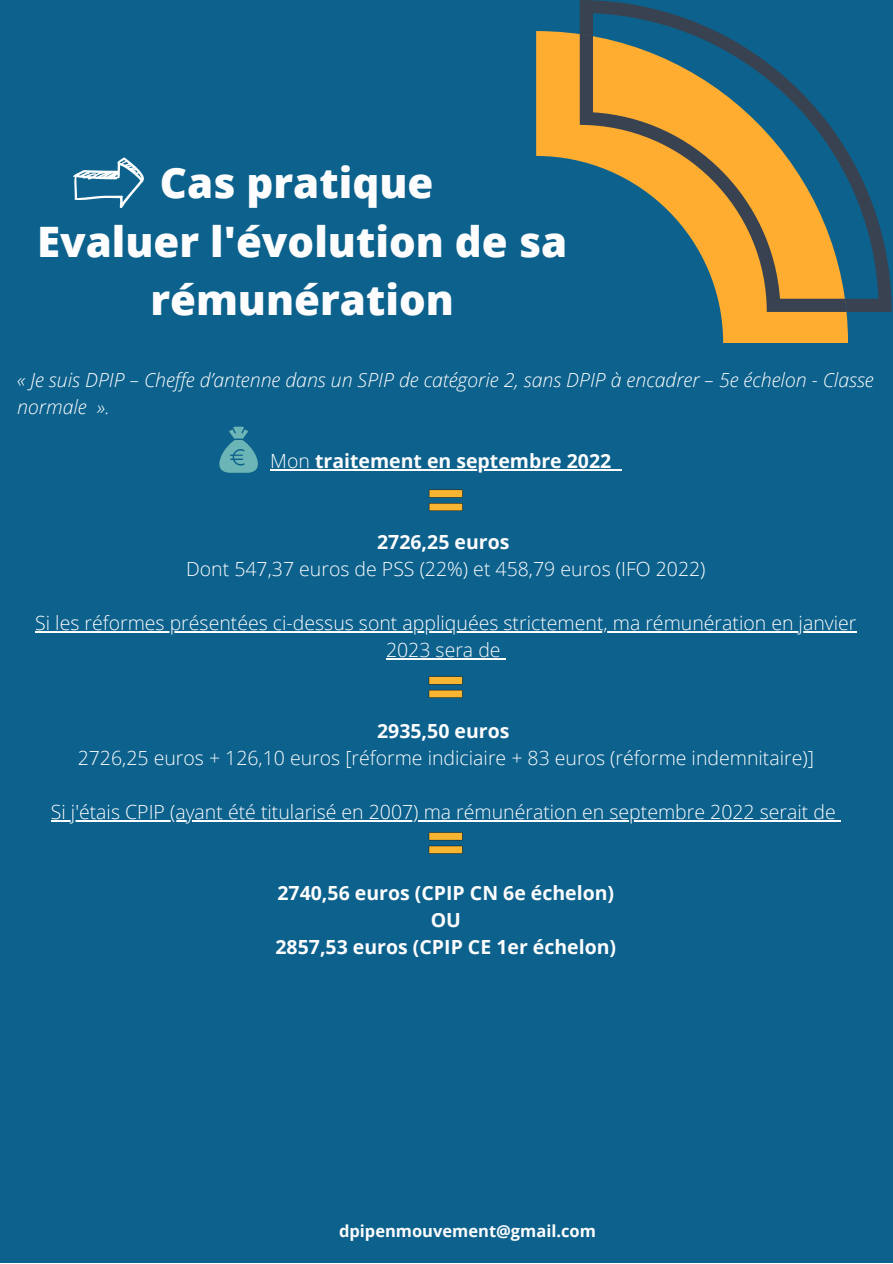
<style>
.page{position:relative;width:893px;height:1264px;background:#fff}
.page>*{position:absolute;margin:0;border:0;box-sizing:border-box;transform-origin:0 0}
.t1{font:800 42px/58.5px "Open Sans";color:#fdfdfd;text-align:center}
.t2{font:300 19.5px/27px "Open Sans";color:#fdfdfd;text-align:center}
.t3{font:700 19.5px/27px "Open Sans";color:#fdfdfd;text-align:center}
.t4{font:italic 300 19.5px/27px "Open Sans";color:#fdfdfd}
.t5{font:700 16.5px "Open Sans";color:#fdfdfd}
.s1{font-weight:300}
</style>
<div class="page">
<div style="left:0;top:0;width:892px;height:1262px;background:#0c618d"></div>
<svg style="left:536px;top:31px;width:312px;height:312px"></svg>
<svg style="left:579px;top:0;width:312px;height:312px"></svg>
<svg style="left:579px;top:34px;width:267px;height:278px"></svg>
<hr style="left:270px;top:469px;width:45px;height:1px;background:#fdfdfd">
<hr style="left:315px;top:469px;width:296px;height:1px;background:#fdfdfd">
<hr style="left:35px;top:631px;width:821px;height:1px;background:#fdfdfd">
<hr style="left:386px;top:658px;width:114px;height:1px;background:#fdfdfd">
<hr style="left:51px;top:820px;width:784px;height:1px;background:#fdfdfd">
<svg style="left:73px;top:157px;width:71px;height:51px"></svg>
<svg style="left:429px;top:489px;width:33px;height:22px"></svg>
<svg style="left:219px;top:426px;width:39px;height:47px"></svg>
<svg style="left:428px;top:676px;width:34px;height:21px"></svg>
<svg style="left:428px;top:832px;width:34px;height:21px"></svg>
<h1 class="t1" style="left:37px;top:153px;width:531px">Cas pratique<br>Evaluer l'évolution de sa rémunération</h1>
<p class="t4" style="left:17px;top:366px;width:857px">« Je suis DPIP – Cheffe d’antenne dans un SPIP de catégorie 2, sans DPIP à encadrer – 5e échelon - Classe normale ».</p>
<p class="t3" style="left:270px;top:447px;width:342px"><span class="s1">Mon</span> traitement en septembre 2022</p>
<p class="t3" style="left:377px;top:528px;width:134px">2726,25 euros</p>
<p class="t2" style="left:186px;top:555px;width:521px">Dont 547,37 euros de PSS (22%) et 458,79 euros (IFO 2022)</p>
<p class="t2" style="left:35px;top:609px;width:822px">Si les réformes présentées ci-dessus sont appliquées strictement, ma rémunération en janvier<br>2023 sera de</p>
<p class="t3" style="left:377px;top:717px;width:134px">2935,50 euros</p>
<p class="t2" style="left:78px;top:744px;width:737px">2726,25 euros + 126,10 euros [réforme indiciaire + 83 euros (réforme indemnitaire)]</p>
<p class="t2" style="left:51px;top:798px;width:786px">Si j'étais CPIP (ayant été titularisé en 2007) ma rémunération en septembre 2022 serait de</p>
<p class="t3" style="left:275px;top:878px;width:342px">2740,56 euros (CPIP CN 6e échelon)<br>OU<br>2857,53 euros (CPIP CE 1er échelon)</p>
<p class="t5" style="left:339px;top:1219px;width:258px">dpipenmouvement@gmail.com</p>
</div>
